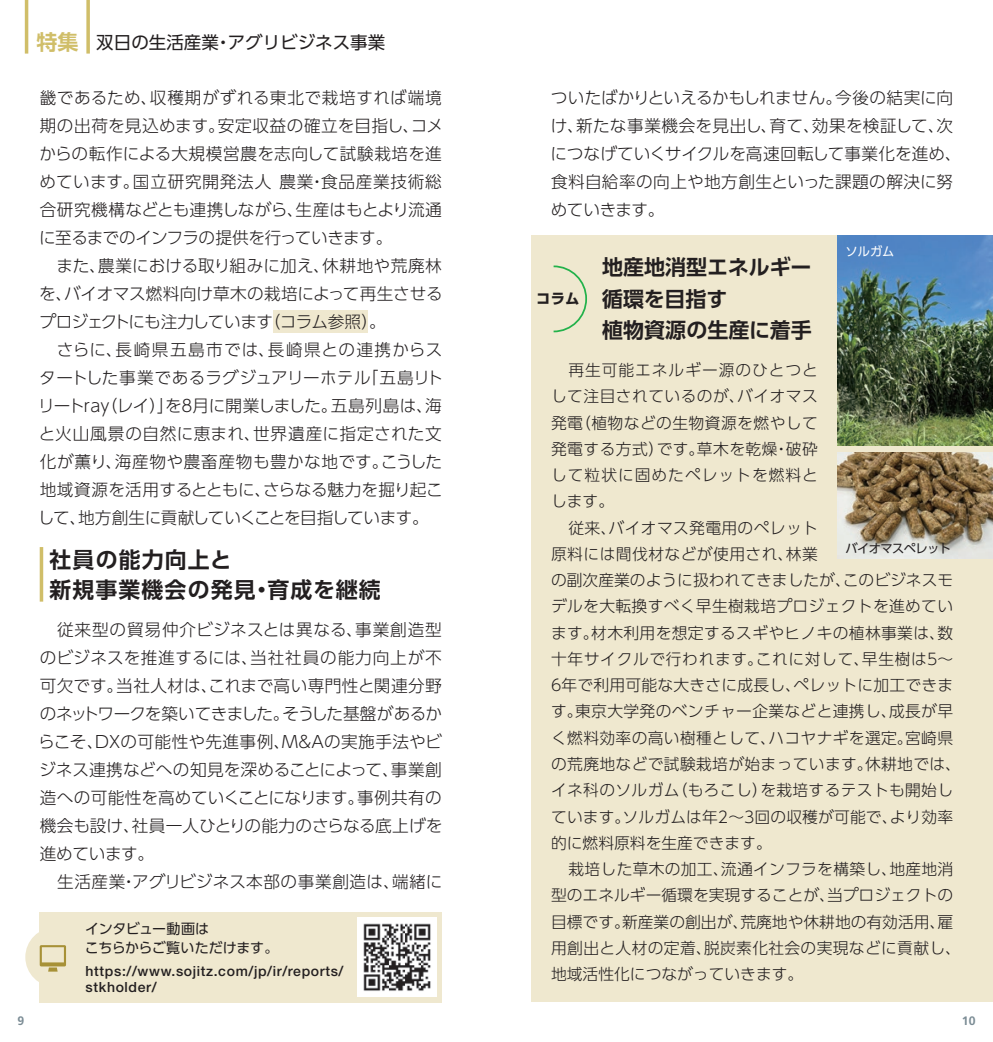
<style>
.page{position:relative;width:993px;height:1042px;background:#fff}
.page>*{position:absolute;margin:0;border:0;box-sizing:border-box;transform-origin:0 0}
.t1{font:700 21.88px/29.8px "UD Shin Go Pro De";letter-spacing:.05em;color:#231f20}
.t2{font:700 21px/31.5px "UD Shin Go Pro De";color:#231f20}
.t3{font:17.5px "UD Shin Go Pro";color:#231f20}
.t4{font:300 16.62px/28px "UD Shin Go Pro";letter-spacing:-.01em;color:#231f20;text-align:justify}
.t5{font:300 16.62px "UD Shin Go Pro";letter-spacing:.035em;color:#231f20}
.t6{font:300 15.75px/26.2px "UD Shin Go Pro";letter-spacing:.02em;color:#231f20;text-align:justify}
.t7{font:300 15.75px/26.2px "UD Shin Go Pro";color:#231f20}
.t8{font:700 14.35px "UD Shin Go Pro";color:#231f20}
.t9{font:500 14px/15.8px "Helvetica Neue LT Std";letter-spacing:.045em;color:#231f20}
.t10{font:14px/19.2px "UD Shin Go Pro";letter-spacing:-.025em;color:#231f20}
.t11{font:12.25px "UD Shin Go Pro";letter-spacing:-.05em;color:#231f20}
.t12{font:12.25px "UD Shin Go Pro";color:#fff}
.t13{font:700 12.25px "Frutiger LT Std";color:#7b8c95}
.s1{font-family:"UD Shin Go Pro De";font-weight:700;font-size:21px;color:#d0be69}
</style>
<div class="page">
<div style="left:531px;top:236px;width:461px;height:766px;background:#efe8cf"></div>
<img style="left:837px;top:236px;width:155px;height:209px">
<img style="left:837px;top:453px;width:155px;height:105px">
<div style="left:274px;top:310px;width:94px;height:22px;background:#efe8cf"></div>
<div style="left:40px;top:912px;width:401px;height:90px;background:#efe8cf"></div>
<div style="left:25px;top:927px;width:60px;height:60px;background:#efe8cf;border-radius:50%"></div>
<svg style="left:40px;top:945px;width:26px;height:26px"></svg>
<img style="left:357px;top:917px;width:79px;height:79px">
<svg style="left:553px;top:265px;width:34px;height:68px"></svg>
<hr style="left:25px;top:0;width:3px;height:54px;background:#d0be69">
<svg style="left:86px;top:0;width:4px;height:54px"></svg>
<hr style="left:40px;top:547px;width:3px;height:54px;background:#d0be69">
<p class="t3" style="left:36px;top:28px;width:350px"><span class="s1">特集</span> 双日の生活産業・アグリビジネス事業</p>
<p class="t4" style="left:39px;top:83px;width:405px">畿であるため、収穫期がずれる東北で栽培すれば端境期の出荷を見込めます。安定収益の確立を目指し、コメからの転作による大規模営農を志向して試験栽培を進めています。国立研究開発法人 農業・食品産業技術総合研究機構などとも連携しながら、生産はもとより流通に至るまでのインフラの提供を行っていきます。</p>
<p class="t4" style="left:39px;top:251px;width:405px;text-indent:17px">また、農業における取り組みに加え、休耕地や荒廃林を、バイオマス燃料向け草木の栽培によって再生させるプロジェクトにも注力しています（コラム参照）。</p>
<p class="t4" style="left:38px;top:335px;width:406px;text-indent:19px">さらに、長崎県五島市では、長崎県との連携からスタートした事業であるラグジュアリーホテル「五島リトリートray（レイ）」を8月に開業しました。五島列島は、海と火山風景の自然に恵まれ、世界遺産に指定された文化が薫り、海産物や農畜産物も豊かな地です。こうした地域資源を活用するとともに、さらなる魅力を掘り起こして、地方創生に貢献していくことを目指しています。</p>
<h1 class="t1" style="left:50px;top:544px;width:332px">社員の能力向上と<br>新規事業機会の発見・育成を継続</h1>
<p class="t4" style="left:38px;top:615px;width:405px;text-indent:19px">従来型の貿易仲介ビジネスとは異なる、事業創造型のビジネスを推進するには、当社社員の能力向上が不可欠です。当社人材は、これまで高い専門性と関連分野のネットワークを築いてきました。そうした基盤があるからこそ、DXの可能性や先進事例、M＆Aの実施手法やビジネス連携などへの知見を深めることによって、事業創造への可能性を高めていくことになります。事例共有の機会も設け、社員一人ひとりの能力のさらなる底上げを進めています。</p>
<p class="t5" style="left:57px;top:868px;width:387px">生活産業・アグリビジネス本部の事業創造は、端緒に</p>
<p class="t10" style="left:85px;top:919px;width:195px">インタビュー動画は<br>こちらからご覧いただけます。</p>
<p class="t9" style="left:86px;top:963px;width:259px">https://www.sojitz.com/jp/ir/reports/ stkholder/</p>
<p class="t4" style="left:550px;top:83px;width:412px;text-align:left">ついたばかりといえるかもしれません。今後の結実に向け、新たな事業機会を見出し、育て、効果を検証して、次につなげていくサイクルを高速回転して事業化を進め、食料自給率の向上や地方創生といった課題の解決に努めていきます。</p>
<p class="t8" style="left:536px;top:287px;width:45px">コラム</p>
<p class="t2" style="left:602px;top:251px;width:211px">地産地消型エネルギー循環を目指す<br>植物資源の生産に着手</p>
<p class="t12" style="left:845px;top:242px;width:50px">ソルガム</p>
<p class="t6" style="left:551px;top:356px;width:268px;text-indent:17px">再生可能エネルギー源のひとつとして注目されているのが、バイオマス発電（植物などの生物資源を燃やして発電する方式）です。草木を乾燥・破砕して粒状に固めたペレットを燃料とします。</p>
<p class="t6" style="left:551px;top:514px;width:411px;text-align:left;text-indent:17px">従来、バイオマス発電用のペレット<br>原料には間伐材などが使用され、林業<br>の副次産業のように扱われてきましたが、このビジネスモデルを大転換すべく早生樹栽培プロジェクトを進めています。材木利用を想定するスギやヒノキの植林事業は、数十年サイクルで行われます。これに対して、早生樹は5～<br>6年で利用可能な大きさに成長し、ペレットに加工できます。東京大学発のベンチャー企業などと連携し、成長が早く燃料効率の高い樹種として、ハコヤナギを選定。宮崎県の荒廃地などで試験栽培が始まっています。休耕地では、イネ科のソルガム（もろこし）を栽培するテストも開始しています。ソルガムは年2～3回の収穫が可能で、より効率的に燃料原料を生産できます。</p>
<p class="t7" style="left:551px;top:855px;width:411px;text-indent:17px">栽培した草木の加工、流通インフラを構築し、地産地消型のエネルギー循環を実現することが、当プロジェクトの目標です。新産業の創出が、荒廃地や休耕地の有効活用、雇用創出と人材の定着、脱炭素化社会の実現などに貢献し、地域活性化につながっていきます。</p>
<p class="t11" style="left:845px;top:538px;width:107px">バイオマスペレット</p>
<p class="t13" style="left:17px;top:1013px;width:8px">9</p>
<p class="t13" style="left:961px;top:1013px;width:15px">10</p>
</div>
